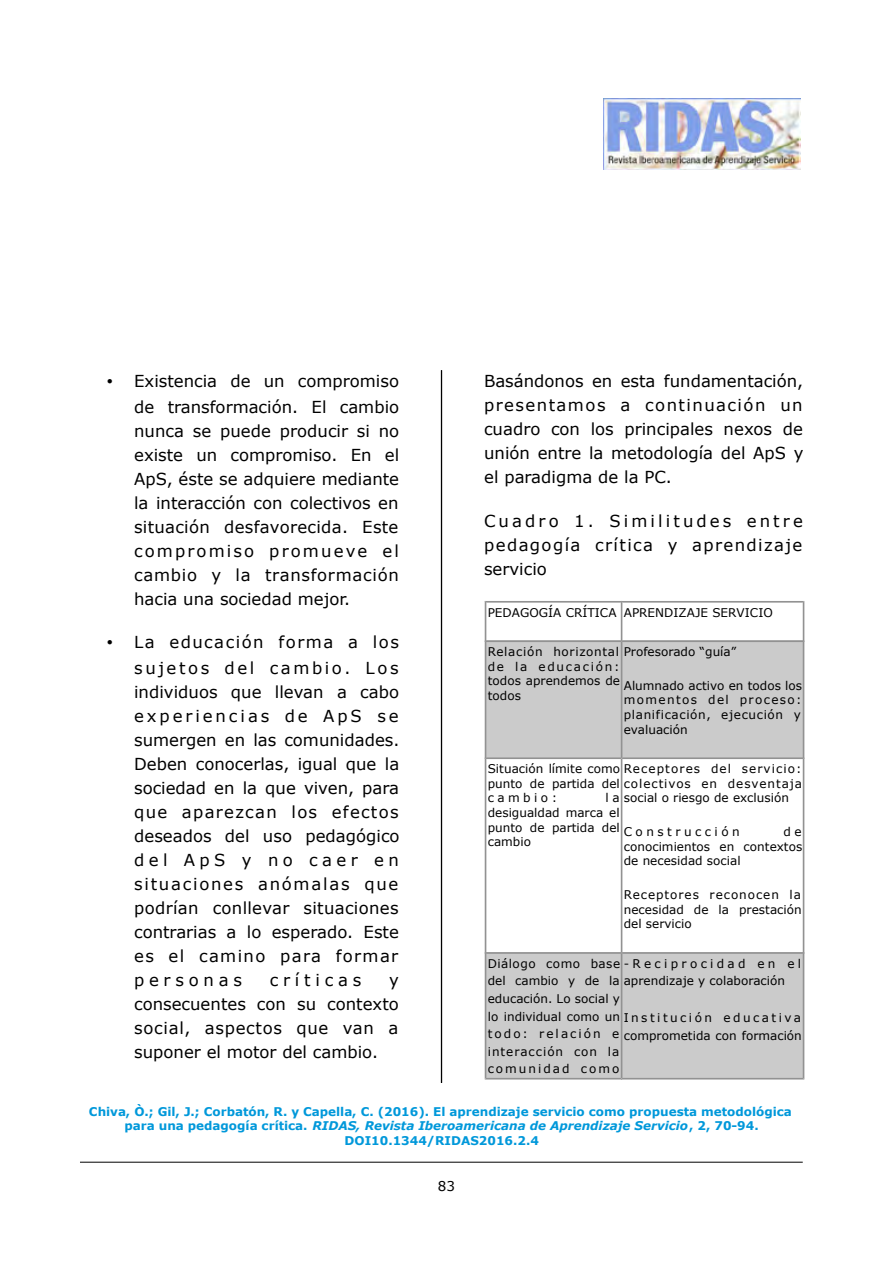
<style>
.page{position:relative;width:893px;height:1263px;background:#fff}
.page>*{position:absolute;margin:0;border:0;box-sizing:border-box;transform-origin:0 0}
.t1{font:16.5px/24px "Verdana";letter-spacing:.005em;color:#000;text-align:justify}
.t2{font:16.5px/25.8px "Verdana";letter-spacing:.12em;color:#000;text-align:right}
.t3{font:16.5px "Verdana";letter-spacing:.29em;color:#000}
.t4{font:13.5px "Verdana";color:#000}
.t5{font:12px/14.7px "Verdana";letter-spacing:.005em;color:#000;text-align:justify}
.t6{font:700 12px/14.5px "Verdana";color:#0098da;text-align:center}
.t7{font:12px/17.5px "Verdana";letter-spacing:.035em;color:#000}
.t8{font:12px "Verdana";letter-spacing:.29em;color:#000}
.s1{font-style:italic}
</style>
<div class="page">
<svg style="left:485px;top:601px;width:319px;height:478px"></svg>
<div style="left:441px;top:371px;width:1px;height:711px;border:1px solid #000"></div>
<hr style="left:80px;top:1162px;width:723px;height:1px;background:#000">
<img style="left:604px;top:99px;width:196px;height:70px">
<p class="t1" style="left:107px;top:368px;width:294px;line-height:25.8px;text-align:right">• Existencia de un compromiso de transformación. El cambio</p>
<p class="t1" style="left:134px;top:418px;width:267px">nunca se puede producir si no existe un compromiso. En el ApS, éste se adquiere mediante la interacción con colectivos en situación desfavorecida. Este compromiso promueve el cambio y la transformación hacia una sociedad mejor.</p>
<p class="t2" style="left:107px;top:629px;width:293px">• La educación forma a los sujetos del cambio. Los</p>
<p class="t1" style="left:134px;top:679px;width:267px">individuos que llevan a cabo experiencias de ApS se sumergen en las comunidades.<br>Deben conocerlas, igual que la sociedad en la que viven, para que aparezcan los efectos deseados del uso pedagógico del ApS y no caer en situaciones anómalas que podrían conllevar situaciones contrarias a lo esperado. Este es el camino para formar personas</p>
<p class="t3" style="left:270px;top:969px;width:93px">críticas</p>
<p class="t1" style="left:134px;top:967px;width:266px;text-indent:255px">y consecuentes con su contexto social, aspectos que van a suponer el motor del cambio.</p>
<p class="t1" style="left:484px;top:369px;width:321px">Basándonos en esta fundamentación, presentamos a continuación un cuadro con los principales nexos de unión entre la metodología del ApS y el paradigma de la PC.</p>
<p class="t1" style="left:484px;top:508px;width:320px">Cuadro 1. Similitudes entre pedagogía crítica y aprendizaje servicio</p>
<p class="t5" style="left:488px;top:604px;width:287px">PEDAGOGÍA CRÍTICA APRENDIZAJE SERVICIO</p>
<p class="t5" style="left:488px;top:644px;width:250px;text-align:left">Relación horizontal Profesorado “guía” de la educación:<br>todos aprendemos de<br>todos</p>
<p class="t5" style="left:624px;top:678px;width:180px">Alumnado activo en todos los momentos del proceso: planificación, ejecución y evaluación</p>
<p class="t5" style="left:488px;top:761px;width:316px">Situación límite como Receptores del servicio: punto de partida del colectivos en desventaja cambio:</p>
<p class="t5" style="left:488px;top:790px;width:303px;text-align:left;text-indent:118px">l a social o riesgo de exclusión desigualdad marca el<br>punto de partida del<br>cambio</p>
<p class="t8" style="left:624px;top:824px;width:117px">Construcción</p>
<p class="t5" style="left:624px;top:824px;width:180px;text-indent:160px">d e conocimientos en contextos de necesidad social</p>
<p class="t5" style="left:624px;top:887px;width:179px">Receptores reconocen la necesidad de la prestación del servicio</p>
<p class="t7" style="left:488px;top:954px;width:315px">Diálogo como base-Reciprocidad en el del cambio y de la aprendizaje y colaboración educación. Lo social y<br>lo individual como un<br>todo: relación e<br>interacción con la<br>comunidad como</p>
<p class="t5" style="left:624px;top:1008px;width:180px;line-height:17.5px">Institución educativa comprometida con formación</p>
<p class="t6" style="left:89px;top:1103px;width:704px">Chiva, Ò.; Gil, J.; Corbatón, R. y Capella, C. (2016). El aprendizaje servicio como propuesta metodológica para una pedagogía crítica. <span class="s1">RIDAS, Revista Iberoamericana de Aprendizaje Servicio</span>, 2, 70-94.<br>DOI10.1344/RIDAS2016.2.4</p>
<p class="t4" style="left:438px;top:1178px;width:19px">83</p>
</div>
